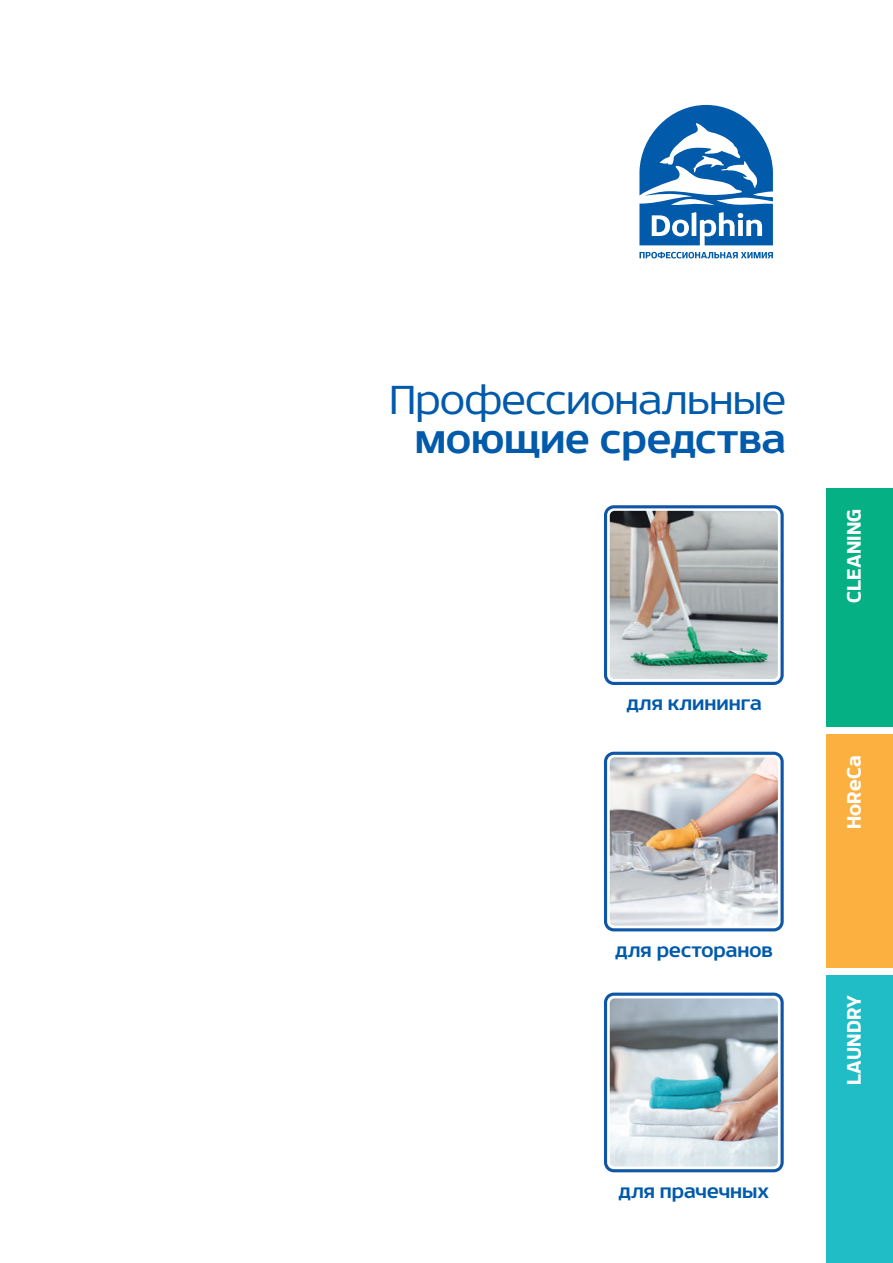
<style>
.page{position:relative;width:893px;height:1263px;background:#fff}
.page>*{position:absolute;margin:0;border:0;box-sizing:border-box;transform-origin:0 0}
.t1{font:43.65px "Sceptica";color:#015aaa}
.t2{font:700 43.65px "Sceptica";color:#015aaa}
.t3{font:700 21.15px "Sceptica";color:#015aaa}
.t4{font:900 21px "Sceptica";letter-spacing:.01em;color:#fff}
</style>
<div class="page">
<svg style="left:639px;top:105px;width:134px;height:153px"></svg>
<svg style="left:604px;top:505px;width:180px;height:180px;background:#a4adaf"></svg>
<svg style="left:604px;top:751px;width:180px;height:181px;background:#bdbec2"></svg>
<svg style="left:604px;top:992px;width:180px;height:181px;background:#aab9c2"></svg>
<div style="left:827px;top:488px;width:66px;height:243px;background:#05b085"></div>
<div style="left:827px;top:731px;width:66px;height:241px;background:#fbb03f"></div>
<div style="left:827px;top:972px;width:66px;height:291px;background:#21bdc6"></div>
<div style="left:821px;top:727px;width:72px;height:7px;background:#fff"></div>
<div style="left:821px;top:968px;width:72px;height:7px;background:#fff"></div>
<h1 class="t1" style="left:390px;top:382px;width:398px">Профессиональные</h1>
<h1 class="t2" style="left:415px;top:420px;width:373px">моющие средства</h1>
<p class="t3" style="left:626px;top:694px;width:137px">для клининга</p>
<p class="t3" style="left:615px;top:941px;width:159px">для ресторанов</p>
<p class="t3" style="left:618px;top:1182px;width:152px">для прачечных</p>
<p class="t4" style="left:845px;top:603px;width:96px;rotate:-90deg">СLEANING</p>
<p class="t4" style="left:845px;top:829px;width:75px;rotate:-90deg">HoReCa</p>
<p class="t4" style="left:845px;top:1085px;width:91px;rotate:-90deg">LAUNDRY</p>
</div>
